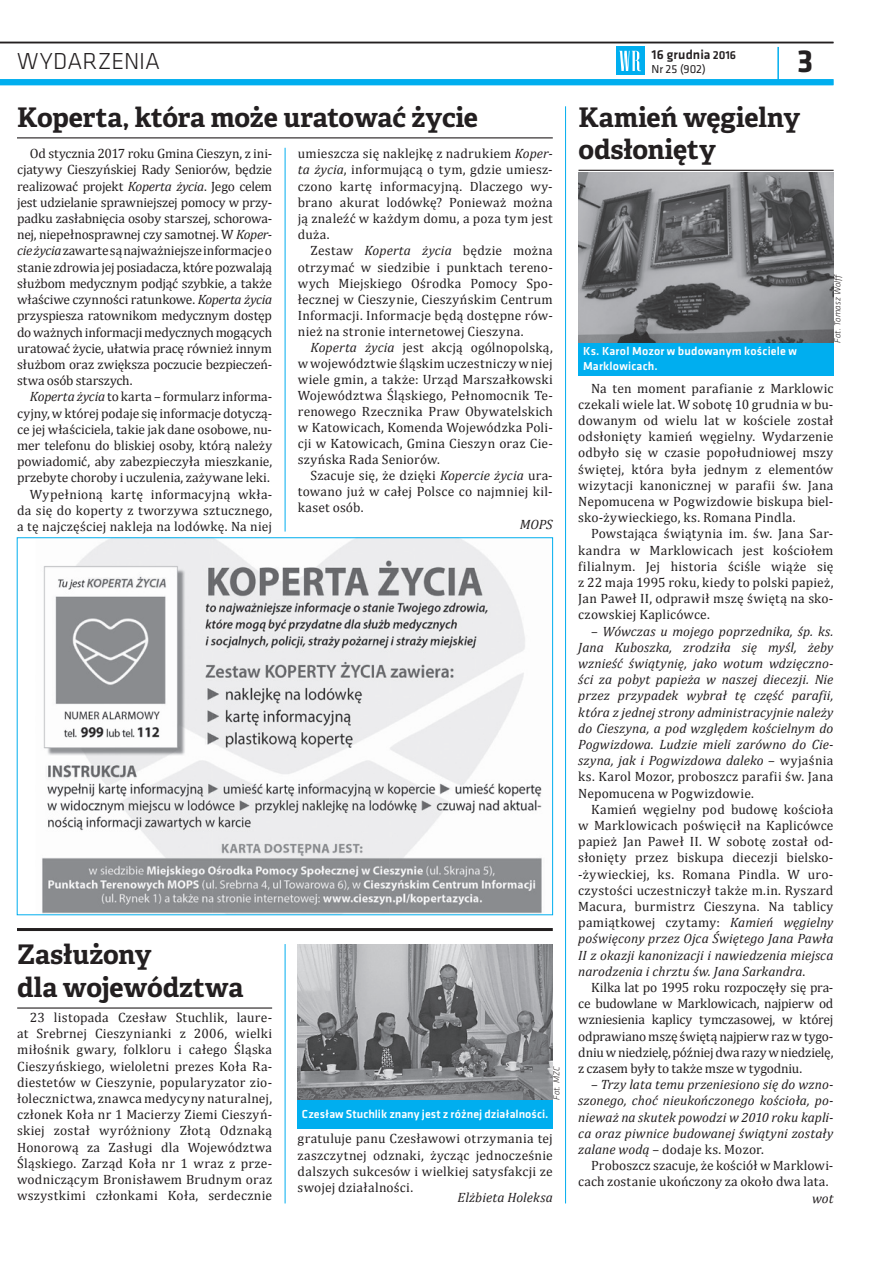
<style>
.page{position:relative;width:893px;height:1263px;background:#fff}
.page>*{position:absolute;margin:0;border:0;box-sizing:border-box;transform-origin:0 0}
.t1{font:700 33px "Klavika";color:#231f20}
.t2{font:700 27px/32.4px "Adelle Basic";letter-spacing:-.005em;color:#231f20}
.t3{font:300 24px "Klavika";letter-spacing:.005em;color:#231f20}
.t4{font:13.5px/16.2px "Cambria";letter-spacing:.01em;color:#231f20;text-align:justify}
.t5{font:italic 13.5px/16.2px "Cambria";letter-spacing:.005em;color:#231f20;text-align:justify}
.t6{font:500 13.5px "Klavika";letter-spacing:.01em;color:#231f20}
.t7{font:500 12px/14.4px "Klavika";letter-spacing:.01em;color:#fff}
.t8{font:12px "Klavika";color:#231f20}
.t9{font:italic 300 9px "Klavika";letter-spacing:.01em;color:#231f20}
.s1{font-style:italic}
.s2{font-size:12px}
.s3{font-style:normal}
</style>
<div class="page">
<hr style="left:777px;top:47px;width:2px;height:35px;background:#00aeef">
<div style="left:616px;top:47px;width:28px;height:28px;background:#00aeef"></div>
<svg style="left:619px;top:51px;width:22px;height:20px"></svg>
<hr style="left:0;top:42px;width:833px;height:1px;background:#231f20">
<div style="left:0;top:79px;width:833px;height:6px;background:#00aeef"></div>
<hr style="left:17px;top:928px;width:536px;height:3px;background:#231f20">
<hr style="left:17px;top:137px;width:536px;height:1px;background:#231f20">
<img style="left:42px;top:539px;width:500px;height:374px">
<hr style="left:578px;top:170px;width:256px;height:1px;background:#231f20">
<img style="left:578px;top:173px;width:256px;height:170px">
<div style="left:578px;top:343px;width:256px;height:33px;background:#00aeef"></div>
<hr style="left:17px;top:1007px;width:255px;height:1px;background:#231f20">
<img style="left:298px;top:944px;width:255px;height:156px">
<div style="left:298px;top:1100px;width:255px;height:28px;background:#00aeef"></div>
<hr style="left:285px;top:148px;width:1px;height:383px;background:#00aeef">
<hr style="left:565px;top:106px;width:1px;height:1097px;background:#00aeef">
<hr style="left:285px;top:944px;width:1px;height:259px;background:#00aeef">
<h3 class="t3" style="left:17px;top:46px;width:145px">WYDARZENIA</h3>
<h2 class="t2" style="left:17px;top:101px;width:463px">Koperta, która może uratować życie</h2>
<p class="t4" style="left:17px;top:145px;width:256px;text-indent:13px">Od stycznia 2017 roku Gmina Cieszyn, z ini&shy;cjatywy Cieszyńskiej Rady Seniorów, będzie realizować projekt <span class="s1">Koperta życia</span>. Jego celem jest udzielanie sprawniejszej pomocy w przy&shy;padku zasłabnięcia osoby starszej, schorowa&shy;nej, niepełnosprawnej czy samotnej. W <span class="s1">Koper&shy;cie życia</span> zawarte są najważniejsze informacje o stanie zdrowia jej posiadacza, które pozwalają służbom medycznym podjąć szybkie, a także właściwe czynności ratunkowe. <span class="s1">Koperta życia </span>przyspiesza ratownikom medycznym dostęp do ważnych informacji medycznych mogących uratować życie, ułatwia pracę również innym służbom oraz zwiększa poczucie bezpieczeń&shy;stwa osób starszych.</p>
<p class="t4" style="left:17px;top:388px;width:256px;text-align:right"><span class="s1">Koperta życia</span> to karta – formularz informa&shy;cyjny, w której podaje się informacje dotyczą&shy;ce jej właściciela, takie jak dane osobowe, nu&shy;mer telefonu do bliskiej osoby, którą należy powiadomić, aby zabezpieczyła mieszkanie, przebyte choroby i uczulenia, zażywane leki.<br>Wypełnioną kartę informacyjną wkła&shy;da się do koperty z tworzywa sztucznego, a tę najczęściej nakleja na lodówkę. Na niej</p>
<p class="t4" style="left:298px;top:145px;width:256px">umieszcza się naklejkę z nadrukiem <span class="s1">Koper&shy;ta życia</span>, informującą o tym, gdzie umiesz&shy;czono kartę informacyjną. Dlaczego wy&shy;brano akurat lodówkę? Ponieważ można ją znaleźć w każdym domu, a poza tym jest duża.</p>
<p class="t4" style="left:298px;top:243px;width:256px;text-indent:13px">Zestaw <span class="s1">Koperta życia</span> będzie można otrzymać w siedzibie i punktach tereno&shy;wych Miejskiego Ośrodka Pomocy Spo&shy;łecznej w Cieszynie, Cieszyńskim Centrum Informacji. Informacje będą dostępne rów&shy;nież na stronie internetowej Cieszyna.</p>
<p class="t4" style="left:298px;top:339px;width:256px;text-indent:13px"><span class="s1">Koperta życia</span> jest akcją ogólnopolską, wwojewództwie śląskim uczestniczy w niej wiele gmin, a także: Urząd Marszałkowski Województwa Śląskiego, Pełnomocnik Te&shy;renowego Rzecznika Praw Obywatelskich w Katowicach, Komenda Wojewódzka Poli&shy;cji w Katowicach, Gmina Cieszyn oraz Cie&shy;szyńska Rada Seniorów.</p>
<p class="t4" style="left:298px;top:467px;width:256px;text-indent:13px">Szacuje się, że dzięki <span class="s1">Kopercie życia</span> ura&shy;towano już w całej Polsce co najmniej kil&shy;kaset osób.</p>
<p class="t5" style="left:520px;top:516px;width:35px">MOPS</p>
<h2 class="t2" style="left:17px;top:939px;width:228px">Zasłużony<br>dla województwa</h2>
<p class="t4" style="left:17px;top:1009px;width:256px;text-indent:13px">23 listopada Czesław Stuchlik, laure&shy;at Srebrnej Cieszynianki z 2006, wielki miłośnik gwary, folkloru i całego Śląska Cieszyńskiego, wieloletni prezes Koła Ra&shy;diestetów w Cieszynie, popularyzator zio&shy;łolecznictwa, znawca medycyny naturalnej, członek Koła nr 1 Macierzy Ziemi Cieszyń&shy;skiej został wyróżniony Złotą Odznaką Honorową za Zasługi dla Województwa Śląskiego. Zarząd Koła nr 1 wraz z prze&shy;wodniczącym Bronisławem Brudnym oraz wszystkimi członkami Koła, serdecznie</p>
<p class="t9" style="left:551px;top:1100px;width:35px;rotate:-90deg">Fot. MZC</p>
<p class="t7" style="left:302px;top:1106px;width:248px">Czesław Stuchlik znany jest z różnej działalności.</p>
<p class="t4" style="left:298px;top:1130px;width:257px">gratuluje panu Czesławowi otrzymania tej zaszczytnej odznaki, życząc jednocześnie dalszych sukcesów i wielkiej satysfakcji ze swojej działalności.</p>
<p class="t5" style="left:458px;top:1189px;width:97px">Elżbieta Holeksa</p>
<p class="t6" style="left:651px;top:45px;width:86px">16 grudnia <span class="s2">2016</span></p>
<p class="t8" style="left:651px;top:61px;width:56px">Nr 25 (902)</p>
<h1 class="t1" style="left:797px;top:37px;width:18px">3</h1>
<h2 class="t2" style="left:578px;top:101px;width:223px">Kamień węgielny odsłonięty</h2>
<p class="t7" style="left:583px;top:344px;width:215px">Ks. Karol Mozor w budowanym kościele w<br>Marklowicach.</p>
<p class="t9" style="left:832px;top:343px;width:71px;rotate:-90deg">Fot. Tomasz Wolff</p>
<p class="t4" style="left:578px;top:380px;width:257px;text-indent:13px">Na ten moment parafianie z Marklowic czekali wiele lat. W sobotę 10 grudnia w bu&shy;dowanym od wielu lat w kościele został odsłonięty kamień węgielny. Wydarzenie odbyło się w czasie popołudniowej mszy świętej, która była jednym z elementów wizytacji kanonicznej w parafii św. Jana Nepomucena w Pogwizdowie biskupa biel&shy;sko-żywieckiego, ks. Romana Pindla.</p>
<p class="t4" style="left:578px;top:526px;width:257px;text-indent:13px">Powstająca świątynia im. św. Jana Sar&shy;kandra w Marklowicach jest kościołem filialnym. Jej historia ściśle wiąże się z 22 maja 1995 roku, kiedy to polski papież, Jan Paweł II, odprawił mszę świętą na sko&shy;czowskiej Kaplicówce.</p>
<p class="t5" style="left:578px;top:623px;width:257px;text-indent:13px"><span class="s3">–</span> Wówczas u mojego poprzednika, śp. ks.<br>Jana Kuboszka, zrodziła się myśl, żeby wznieść świątynię, jako wotum wdzięczno&shy;ści za pobyt papieża w naszej diecezji. Nie przez przypadek wybrał tę część parafii, która z jednej strony administracyjnie należy do Cieszyna, a pod względem kościelnym do Pogwizdowa. Ludzie mieli zarówno do Cie&shy;szyna, jak i Pogwizdowa daleko <span class="s3">– wyjaśnia ks. Karol Mozor, proboszcz parafii św. Jana Nepomucena w Pogwizdowie.</span></p>
<p class="t4" style="left:578px;top:801px;width:257px;text-indent:13px">Kamień węgielny pod budowę kościoła w Marklowicach poświęcił na Kaplicówce papież Jan Paweł II. W sobotę został od&shy;słonięty przez biskupa diecezji bielsko--żywieckiej, ks. Romana Pindla. W uro&shy;czystości uczestniczył także m.in. Ryszard Macura, burmistrz Cieszyna. Na tablicy pamiątkowej czytamy: <span class="s1">Kamień węgielny poświęcony przez Ojca Świętego Jana Pawła II z okazji kanonizacji i nawiedzenia miejsca narodzenia i chrztu św. Jana Sarkandra</span>.</p>
<p class="t4" style="left:578px;top:979px;width:257px;text-indent:13px">Kilka lat po 1995 roku rozpoczęły się pra&shy;ce budowlane w Marklowicach, najpierw od wzniesienia kaplicy tymczasowej, w której odprawiano mszę świętą najpierw raz w tygo&shy;dniu w niedzielę, później dwa razy w niedzielę, z czasem były to także msze w tygodniu.</p>
<p class="t5" style="left:578px;top:1076px;width:257px;text-indent:13px"><span class="s3">–</span> Trzy lata temu przeniesiono się do wzno&shy;szonego, choć nieukończonego kościoła, po&shy;nieważ na skutek powodzi w 2010 roku kapli&shy;ca oraz piwnice budowanej świątyni zostały zalane wodą <span class="s3">– dodaje ks. Mozor.</span></p>
<p class="t4" style="left:578px;top:1157px;width:257px;text-indent:13px">Proboszcz szacuje, że kościół w Marklowi&shy;cach zostanie ukończony za około dwa lata.</p>
<p class="t5" style="left:812px;top:1190px;width:23px">wot</p>
</div>
